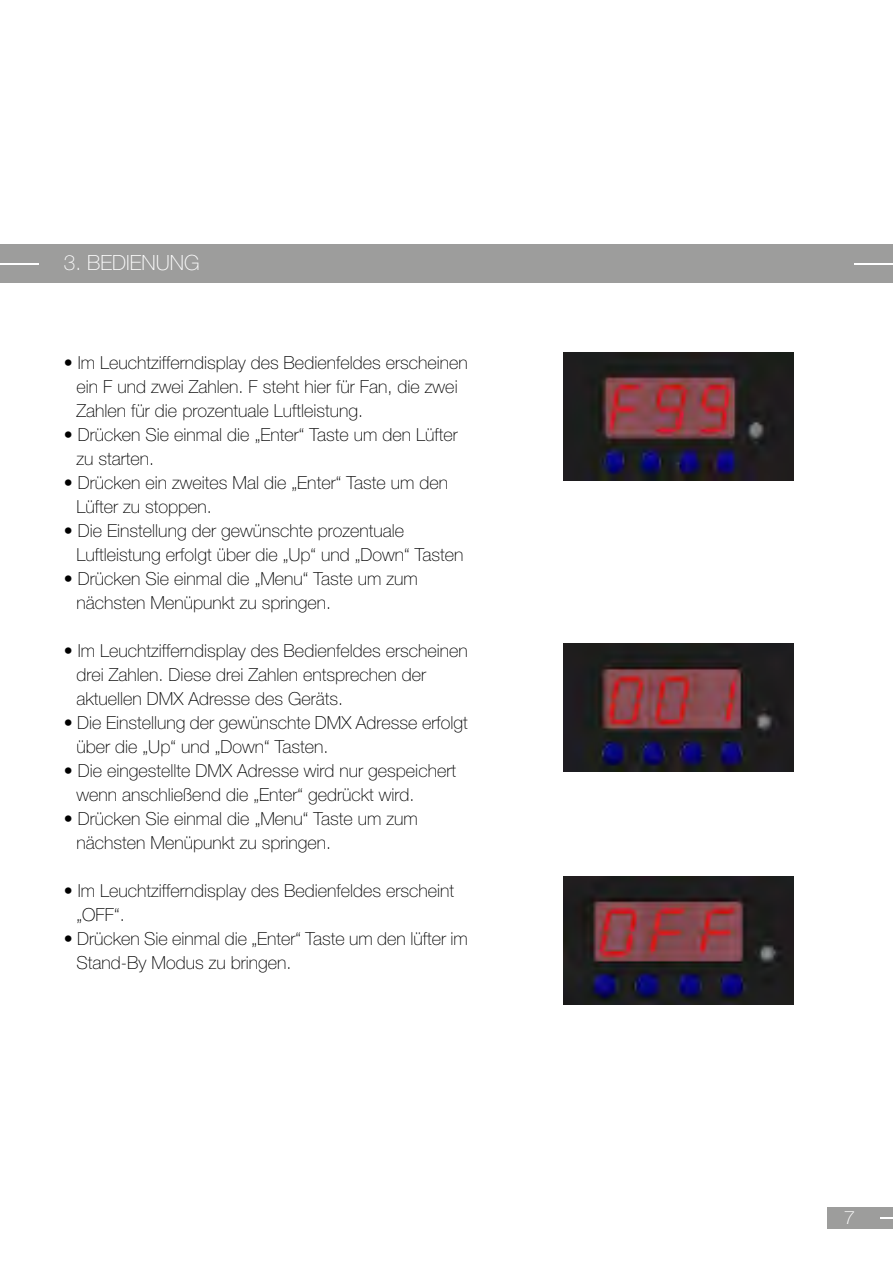
<style>
.page{position:relative;width:893px;height:1263px;background:#fff}
.page>*{position:absolute;margin:0;border:0;box-sizing:border-box;transform-origin:0 0}
.Überschriften{font:100 21px "Helvetica Neue LT Pro";color:#fff}
.Fließtext{font:100 18px "Helvetica Neue LT Pro";color:#000}
.t1{font:100 expanded 18px "Helvetica Neue LT Pro";color:#fff}
</style>
<div class="page">
<div style="left:827px;top:1207px;width:66px;height:22px;background:#9d9d9c"></div>
<svg style="left:880px;top:1217px;width:13px;height:1px"></svg>
<div style="left:0;top:244px;width:472px;height:39px;background:#9d9d9c"></div>
<hr style="left:0;top:263px;width:38px;height:1px;background:#fff">
<div style="left:463px;top:244px;width:430px;height:39px;background:#9d9d9c"></div>
<hr style="left:855px;top:263px;width:38px;height:1px;background:#fff">
<img style="left:563px;top:353px;width:230px;height:128px">
<img style="left:563px;top:644px;width:230px;height:128px">
<img style="left:563px;top:876px;width:230px;height:128px">
<p class="Überschriften" style="left:64px;top:251px;width:137px">3. BEDIENUNG</p>
<p class="Fließtext" style="left:64px;top:352px;width:405px">• Im Leuchtzifferndisplay des Bedienfeldes erscheinen</p>
<p class="Fließtext" style="left:77px;top:376px;width:383px">ein F und zwei Zahlen. F steht hier für Fan, die zwei</p>
<p class="Fließtext" style="left:77px;top:400px;width:288px">Zahlen für die prozentuale Luftleistung.</p>
<p class="Fließtext" style="left:64px;top:424px;width:396px">• Drücken Sie einmal die „Enter“ Taste um den Lüfter</p>
<p class="Fließtext" style="left:77px;top:448px;width:79px">zu starten.</p>
<p class="Fließtext" style="left:64px;top:472px;width:386px">• Drücken ein zweites Mal die „Enter“ Taste um den</p>
<p class="Fließtext" style="left:77px;top:496px;width:137px">Lüfter zu stoppen.</p>
<p class="Fließtext" style="left:64px;top:520px;width:342px">• Die Einstellung der gewünschte prozentuale</p>
<p class="Fließtext" style="left:77px;top:544px;width:389px">Luftleistung erfolgt über die „Up“ und „Down“ Tasten</p>
<p class="Fließtext" style="left:64px;top:568px;width:356px">• Drücken Sie einmal die „Menu“ Taste um zum</p>
<p class="Fließtext" style="left:77px;top:592px;width:256px">nächsten Menüpunkt zu springen.</p>
<p class="Fließtext" style="left:64px;top:640px;width:405px">• Im Leuchtzifferndisplay des Bedienfeldes erscheinen</p>
<p class="Fließtext" style="left:77px;top:664px;width:351px">drei Zahlen. Diese drei Zahlen entsprechen der</p>
<p class="Fließtext" style="left:77px;top:688px;width:268px">aktuellen DMX Adresse des Geräts.</p>
<p class="Fließtext" style="left:64px;top:712px;width:405px">• Die Einstellung der gewünschte DMX Adresse erfolgt</p>
<p class="Fließtext" style="left:77px;top:736px;width:253px">über die „Up“ und „Down“ Tasten.</p>
<p class="Fließtext" style="left:64px;top:760px;width:394px">• Die eingestellte DMX Adresse wird nur gespeichert</p>
<p class="Fließtext" style="left:77px;top:784px;width:340px">wenn anschließend die „Enter“ gedrückt wird.</p>
<p class="Fließtext" style="left:64px;top:808px;width:356px">• Drücken Sie einmal die „Menu“ Taste um zum</p>
<p class="Fließtext" style="left:77px;top:832px;width:256px">nächsten Menüpunkt zu springen.</p>
<p class="Fließtext" style="left:64px;top:880px;width:392px">• Im Leuchtzifferndisplay des Bedienfeldes erscheint</p>
<p class="Fließtext" style="left:77px;top:904px;width:50px">„OFF“.</p>
<p class="Fließtext" style="left:64px;top:928px;width:405px">• Drücken Sie einmal die „Enter“ Taste um den lüfter im</p>
<p class="Fließtext" style="left:77px;top:952px;width:217px">Stand-By Modus zu bringen.</p>
<p class="t1" style="left:844px;top:1207px;width:12px">7</p>
</div>
